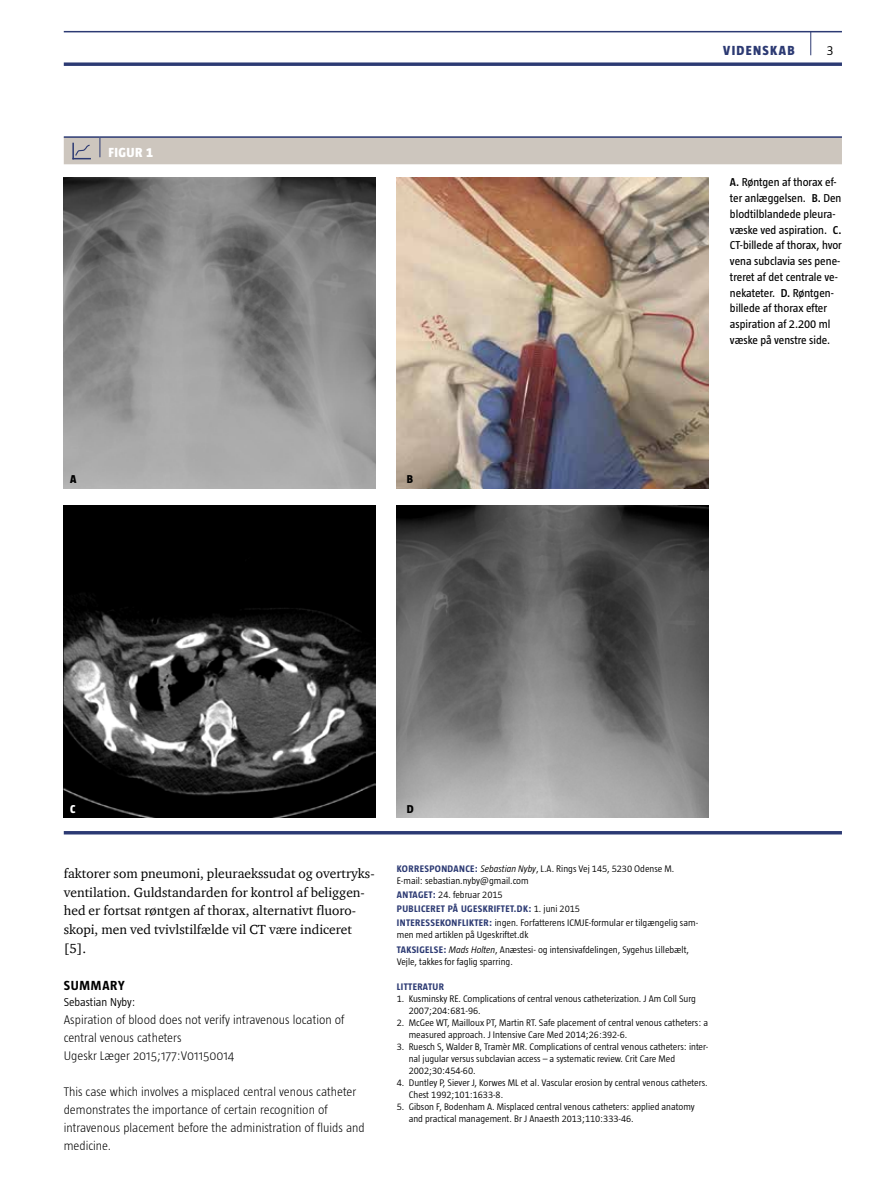
<style>
.page{position:relative;width:893px;height:1191px;background:#fff}
.page>*{position:absolute;margin:0;border:0;box-sizing:border-box;transform-origin:0 0}
.t1{font:13.5px/18.8px "ITC Charter Com";color:#000}
.t2{font:800 13.5px "Taz";letter-spacing:.095em;color:#2c3a73}
.t3{font:700 13.5px "Taz";letter-spacing:.055em;color:#000}
.t4{font:800 13.5px "Taz";color:#fff}
.t5{font:300 13.5px "Taz";color:#000}
.t6{font:300 12.75px/18px "Taz";color:#000}
.t7{font:11.7px/15.8px "Taz";color:#000}
.t8{font:300 11.7px "Taz";color:#000}
.t9{font:800 11.7px "Taz";color:#000}
.t10{font:800 11.7px "Taz";color:#fff}
.t11{font:300 9.75px/12px "Taz";color:#000}
.t12{font:700 9.75px/14.1px "Taz";letter-spacing:.04em;color:#2c3a73}
.s1{font-weight:600}
.s2{font-weight:700;color:#2c3a73}
.s3{font-style:italic}
.s4{font-weight:300;color:#000}
</style>
<div class="page">
<hr style="left:64px;top:31px;width:778px;height:1px;background:#2c3a73">
<svg style="left:64px;top:62px;width:778px;height:4px;background:#485485"></svg>
<svg style="left:810px;top:32px;width:1px;height:23px"></svg>
<hr style="left:64px;top:136px;width:36px;height:2px;background:#2c3a73">
<hr style="left:100px;top:136px;width:742px;height:2px;background:#2c3a73">
<div style="left:64px;top:137px;width:778px;height:27px;background:#cdc6be"></div>
<img style="left:397px;top:506px;width:312px;height:312px">
<img style="left:64px;top:506px;width:312px;height:312px">
<img style="left:397px;top:177px;width:312px;height:312px">
<img style="left:64px;top:177px;width:312px;height:312px">
<hr style="left:64px;top:831px;width:778px;height:3px;background:#2c3a73">
<h1 class="t4" style="left:108px;top:145px;width:46px">Figur 1</h1>
<p class="t9" style="left:70px;top:472px;width:8px">A</p>
<p class="t9" style="left:407px;top:472px;width:8px">B</p>
<h1 class="t2" style="left:723px;top:43px;width:73px">VIDENSKAB</h1>
<h1 class="t5" style="left:827px;top:43px;width:8px">3</h1>
<p class="t7" style="left:730px;top:174px;width:113px"><span class="s1">A.</span> Røntgen af thorax ef&shy;ter anlæggelsen. <span class="s1">B.</span> Den blodtilblandede pleura&shy;væske ved aspiration. <span class="s1">C.<br></span>CT-billede af thorax, hvor vena subclavia ses pene&shy;treret af det centrale ve&shy;nekateter. <span class="s1">D.</span> Røntgen&shy;billede af thorax efter aspiration af 2.200 ml væske på venstre side.</p>
<p class="t10" style="left:70px;top:802px;width:7px">C</p>
<p class="t9" style="left:407px;top:802px;width:8px">D</p>
<p class="t11" style="left:397px;top:862px;width:279px;text-indent:57px"><span class="s2">ANCE:</span> <span class="s3">Sebastian Nyby</span>, L.A. Rings Vej 145, 5230 Odense M.<br>E-mail: sebastian.nyby@gmail.com</p>
<p class="t12" style="left:397px;top:887px;width:107px">ANTAGET: <span class="s4">24. februar 2015<br></span>PUBLICERET</p>
<h1 class="t1" style="left:64px;top:863px;width:312px">faktorer som pneumoni, pleuraekssudat og overtryks&shy;ventilation. Guldstandarden for kontrol af beliggen&shy;hed er fortsat røntgen af thorax, alternativt fluoro&shy;skopi, men ved tvivlstilfælde vil CT være indiceret [5].</h1>
<p class="t12" style="left:397px;top:861px;width:12px">KORRES</p>
<p class="t12" style="left:429px;top:861px;width:13px">POND</p>
<p class="t12" style="left:448px;top:902px;width:26px">PÅ UGESKRI</p>
<p class="t11" style="left:497px;top:903px;width:85px"><span class="s2">FTET.DK:</span> 1. juni 2015</p>
<p class="t12" style="left:397px;top:916px;width:10px">INTERESSEKON</p>
<p class="t12" style="left:458px;top:916px;width:14px">FLIKTER</p>
<p class="t11" style="left:397px;top:917px;width:303px;text-indent:92px"><span class="s2">:</span> ingen. Forfatterens ICMJE-formular er tilgængelig sam&shy;men med artiklen på Ugeskriftet.dk</p>
<p class="t12" style="left:397px;top:942px;width:15px">TAKSIGE</p>
<p class="t11" style="left:397px;top:943px;width:294px;text-indent:33px"><span class="s2">LSE :</span> <span class="s3">Mads Holten</span>, Anæstesi- og intensivafdelingen, Sygehus Lillebælt,<br>Vejle, takkes for faglig sparring.</p>
<p class="t12" style="left:397px;top:979px;width:6px">LITTER</p>
<p class="t12" style="left:423px;top:979px;width:12px">ATUR</p>
<p class="t11" style="left:409px;top:992px;width:289px;text-indent:-12px">1. Kusminsky RE. Complications of central venous catheterization. J Am Coll Surg<br>2007;204:681-96.</p>
<p class="t11" style="left:409px;top:1016px;width:301px;text-indent:-12px">2. McGee WT, Mailloux PT, Martin RT. Safe placement of central venous catheters: a measured approach. J Intensive Care Med 2014;26:392-6.</p>
<p class="t11" style="left:409px;top:1040px;width:301px;text-indent:-12px">3. Ruesch S, Walder B, Tramèr MR. Complications of central venous catheters: inter&shy;nal jugular versus subclavian access – a systematic review. Crit Care Med<br>2002;30:454-60.</p>
<p class="t11" style="left:409px;top:1076px;width:300px;text-indent:-12px">4. Duntley P, Siever J, Korwes ML et al. Vascular erosion by central venous catheters.<br>Chest 1992;101:1633-8.</p>
<p class="t11" style="left:409px;top:1100px;width:287px;text-indent:-12px">5. Gibson F, Bodenham A. Misplaced central venous catheters: applied anatomy and practical management. Br J Anaesth 2013;110:333-46.</p>
<h1 class="t3" style="left:64px;top:978px;width:55px">SUMMARY</h1>
<p class="t8" style="left:64px;top:995px;width:73px">Sebastian Nyby:</p>
<h2 class="t6" style="left:64px;top:1010px;width:282px">Aspiration of blood does not verify intravenous location of central venous catheters<br>Ugeskr Læger 2015;177:V01150014</h2>
<h2 class="t6" style="left:64px;top:1082px;width:302px">This case which involves a misplaced central venous catheter demonstrates the importance of certain recognition of intravenous placement before the administration of fluids and medicine.</h2>
</div>
